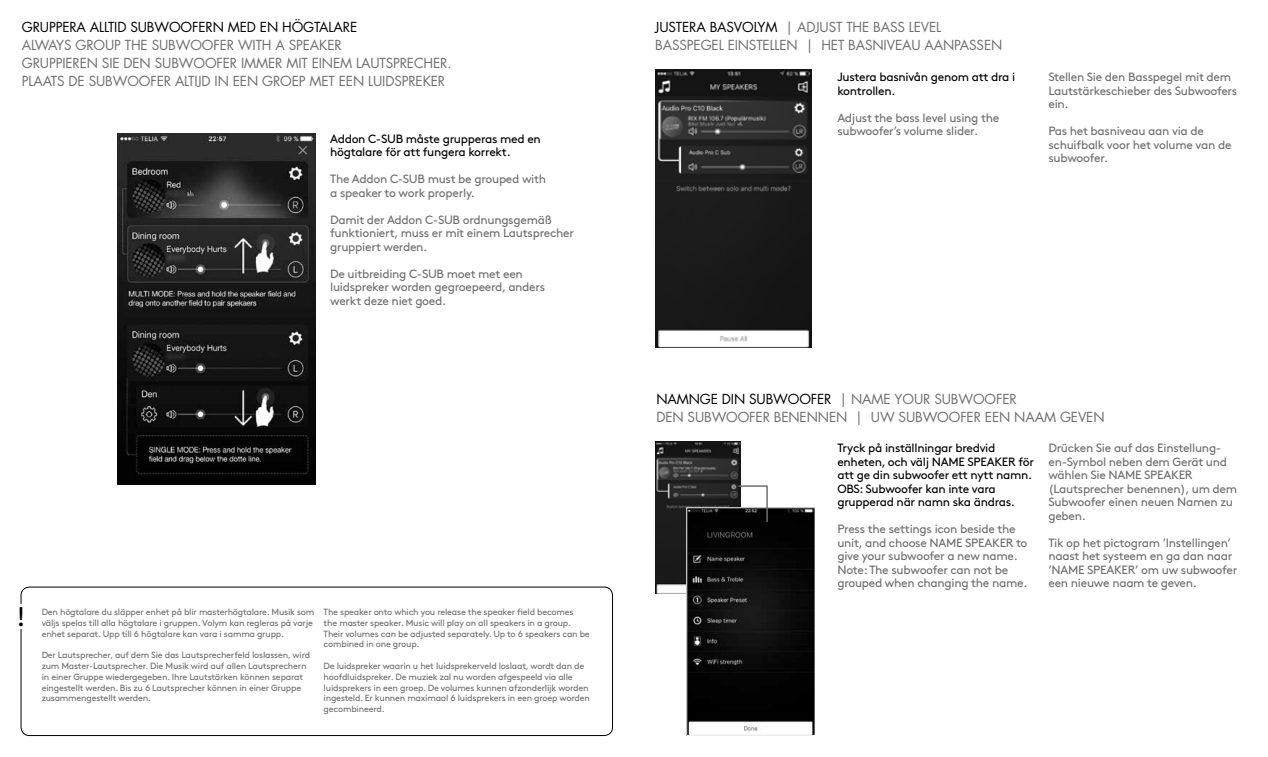
<style>
.page{position:relative;width:1268px;height:757px;background:#fff}
.page>*{position:absolute;margin:0;border:0;box-sizing:border-box;transform-origin:0 0}
.t1{font:27px "Brown";color:#000}
.t2{font:13.5px/18px "Futura";letter-spacing:-.01em;color:#706f6f}
.t3{font:13.5px "Futura";letter-spacing:-.01em;color:#000}
.t4{font:12px/13.5px "Brown";letter-spacing:-.025em;color:#706f6f}
.t5{font:12px/13.5px "Brown";letter-spacing:-.025em;color:#000}
.t6{font:9px/10.8px "Brown";letter-spacing:-.025em;color:#706f6f}
.s1{color:#000}
</style>
<div class="page">
<img style="left:655px;top:69px;width:156px;height:278px">
<img style="left:118px;top:134px;width:197px;height:351px">
<div style="left:21px;top:587px;width:591px;height:149px;border:1px solid #000;border-radius:9px"></div>
<div style="left:16px;top:605px;width:10px;height:24px;background:#fff"></div>
<img style="left:655px;top:441px;width:85px;height:152px">
<img style="left:688px;top:509px;width:125px;height:225px">
<div style="left:686px;top:507px;width:129px;height:229px;border:1px solid #fff"></div>
<svg style="left:737px;top:485px;width:31px;height:38px"></svg>
<h2 class="t3" style="left:22px;top:18px;width:337px">GRUPPERA ALLTID SUBWOOFERN MED EN HÖGTALARE</h2>
<h2 class="t2" style="left:22px;top:36px;width:431px">ALWAYS GROUP THE SUBWOOFER WITH A SPEAKER<br>GRUPPIEREN SIE DEN SUBWOOFER IMMER MIT EINEM LAUTSPRECHER.<br>PLAATS DE SUBWOOFER ALTIJD IN EEN GROEP MET EEN LUIDSPREKER</h2>
<h3 class="t5" style="left:330px;top:131px;width:212px">Addon C-SUB måste grupperas med en högtalare för att fungera korrekt.</h3>
<h3 class="t4" style="left:330px;top:171px;width:217px">The Addon C-SUB must be grouped with a speaker to work properly.</h3>
<h3 class="t4" style="left:330px;top:212px;width:245px">Damit der Addon C-SUB ordnungsgemäß funktioniert, muss er mit einem Lautsprecher gruppiert werden.</h3>
<h3 class="t4" style="left:330px;top:266px;width:216px">De uitbreiding C-SUB moet met een luidspreker worden gegroepeerd, anders werkt deze niet goed.</h3>
<h1 class="t1" style="left:17px;top:596px;width:11px">!</h1>
<p class="t6" style="left:42px;top:606px;width:274px">Den högtalare du släpper enhet på blir masterhögtalare. Musik som väljs spelas till alla högtalare i gruppen. Volym kan regleras på varje enhet separat. Upp till 6 högtalare kan vara i samma grupp.</p>
<p class="t6" style="left:42px;top:649px;width:270px">Der Lautsprecher, auf dem Sie das Lautsprecherfeld loslassen, wird zum Master-Lautsprecher. Die Musik wird auf allen Lautsprechern in einer Gruppe wiedergegeben. Ihre Lautstärken können separat eingestellt werden. Bis zu 6 Lautsprecher können in einer Gruppe zusammengestellt werden.</p>
<p class="t6" style="left:323px;top:606px;width:267px">The speaker onto which you release the speaker field becomes<br>the master speaker. Music will play on all speakers in a group.<br>Their volumes can be adjusted separately. Up to 6 speakers can be combined in one group.</p>
<p class="t6" style="left:323px;top:660px;width:267px">De luidspreker waarin u het luidsprekerveld loslaat, wordt dan de hoofdluidspreker. De muziek zal nu worden afgespeeld via alle luidsprekers in een groep. De volumes kunnen afzonderlijk worden ingesteld. Er kunnen maximaal 6 luidsprekers in een groep worden gecombineerd.</p>
<h2 class="t2" style="left:655px;top:18px;width:348px"><span class="s1">JUSTERA BASVOLYM</span> | ADJUST THE BASS LEVEL<br>BASSPEGEL EINSTELLEN | HET BASNIVEAU AANPASSEN</h2>
<h3 class="t5" style="left:837px;top:69px;width:179px">Justera basnivån genom att dra i kontrollen.</h3>
<h3 class="t4" style="left:837px;top:110px;width:163px">Adjust the bass level using the subwoofer’s volume slider.</h3>
<h3 class="t4" style="left:1048px;top:69px;width:190px">Stellen Sie den Basspegel mit dem<br>Lautstärkeschieber des Subwoofers ein.</h3>
<h3 class="t4" style="left:1048px;top:123px;width:185px">Pas het basniveau aan via de schuifbalk voor het volume van de subwoofer.</h3>
<h2 class="t2" style="left:656px;top:390px;width:450px"><span class="s1">NAMNGE DIN SUBWOOFER</span> | NAME YOUR SUBWOOFER<br>DEN SUBWOOFER BENENNEN | UW SUBWOOFER EEN NAAM GEVEN</h2>
<h3 class="t5" style="left:837px;top:440px;width:198px">Tryck på inställningar bredvid enheten, och välj NAME SPEAKER för att ge din subwoofer ett nytt namn.<br>OBS: Subwoofer kan inte vara grupperad när namn ska ändras.</h3>
<h3 class="t4" style="left:837px;top:521px;width:192px">Press the settings icon beside the unit, and choose NAME SPEAKER to give your subwoofer a new name.<br>Note: The subwoofer can not be grouped when changing the name.</h3>
<h3 class="t4" style="left:1048px;top:440px;width:190px">Drücken Sie auf das Einstellung&shy;en-Symbol neben dem Gerät und wählen Sie NAME SPEAKER (Lautsprecher benennen), um dem<br>Subwoofer einen neuen Namen zu geben.</h3>
<h3 class="t4" style="left:1048px;top:535px;width:190px">Tik op het pictogram ’Instellingen’ naast het systeem en ga dan naar ’NAME SPEAKER’ om uw subwoofer een nieuwe naam te geven.</h3>
</div>
